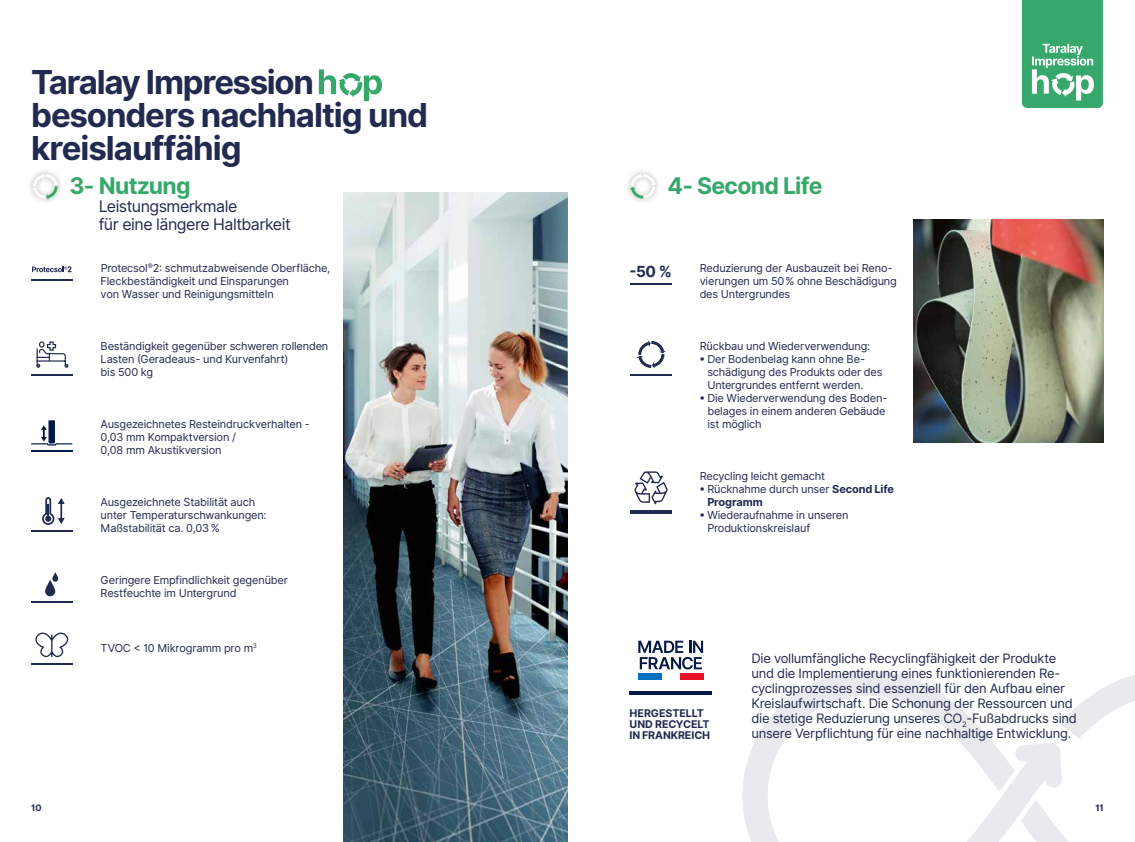
<style>
.page{position:relative;width:1135px;height:842px;background:#fff}
.page>*{position:absolute;margin:0;border:0;box-sizing:border-box;transform-origin:0 0}
.t1{font:700 33px/33px "Inter";letter-spacing:-.035em;color:#232a50}
.t2{font:700 23px "Inter";letter-spacing:-.03em;color:#37a86b}
.t3{font:16px/18px "Inter";letter-spacing:-.03em;color:#232a50}
.t4{font:700 15.3px "Inter";color:#232a50}
.t5{font:13px/15px "Inter";letter-spacing:-.02em;color:#232a50}
.t6{font:11px/13px "Inter";letter-spacing:-.015em;color:#232a50}
.t7{font:700 10.6px/10.6px "Inter";letter-spacing:-.01em;color:#232a50}
.t8{font:700 9px "Inter";color:#232a50}
.s1{font-weight:700}
</style>
<div class="page">
<svg style="left:319px;top:69px;width:63px;height:32px"></svg>
<hr style="left:31px;top:530px;width:42px;height:2px;background:#232a50">
<svg style="left:42px;top:497px;width:23px;height:28px"></svg>
<hr style="left:31px;top:374px;width:42px;height:2px;background:#232a50">
<svg style="left:36px;top:341px;width:32px;height:27px"></svg>
<svg style="left:52px;top:572px;width:6px;height:10px"></svg>
<svg style="left:45px;top:580px;width:10px;height:16px"></svg>
<hr style="left:31px;top:601px;width:41px;height:2px;background:#232a50">
<hr style="left:31px;top:279px;width:41px;height:2px;background:#232a50">
<svg style="left:32px;top:266px;width:39px;height:6px"></svg>
<hr style="left:630px;top:283px;width:42px;height:2px;background:#232a50">
<svg style="left:634px;top:471px;width:33px;height:33px"></svg>
<hr style="left:630px;top:510px;width:41px;height:3px;background:#232a50">
<img style="left:343px;top:192px;width:224px;height:650px">
<img style="left:913px;top:219px;width:190px;height:223px">
<svg style="left:742px;top:671px;width:229px;height:171px"></svg>
<svg style="left:971px;top:675px;width:164px;height:167px"></svg>
<div style="left:27px;top:168px;width:37px;height:37px;background:#000;opacity:.35"></div>
<svg style="left:31px;top:172px;width:28px;height:28px"></svg>
<svg style="left:629px;top:172px;width:28px;height:28px"></svg>
<svg style="left:637px;top:340px;width:29px;height:29px"></svg>
<svg style="left:1022px;top:0;width:80px;height:108px"></svg>
<svg style="left:35px;top:632px;width:33px;height:25px"></svg>
<hr style="left:31px;top:663px;width:41px;height:2px;background:#232a50">
<hr style="left:630px;top:374px;width:41px;height:1px;background:#232a50">
<svg style="left:629px;top:691px;width:82px;height:3px"></svg>
<svg style="left:638px;top:641px;width:65px;height:28px"></svg>
<div style="left:638px;top:673px;width:23px;height:6px;background:#0071c0"></div>
<div style="left:680px;top:673px;width:23px;height:6px;background:#e51227"></div>
<hr style="left:31px;top:450px;width:41px;height:2px;background:#061848">
<svg style="left:31px;top:420px;width:41px;height:25px"></svg>
<h1 class="t1" style="left:31px;top:66px;width:398px">Taralay Impression besonders nachhaltig und kreislauffähig</h1>
<h2 class="t2" style="left:69px;top:169px;width:123px">3- Nutzung</h2>
<h3 class="t3" style="left:99px;top:197px;width:194px">Leistungsmerkmale<br>für eine längere Haltbarkeit</h3>
<p class="t6" style="left:101px;top:261px;width:231px">Protecsol<sup>®</sup>2: schmutzabweisende Oberfläche,<br>Fleckbeständigkeit und Einsparungen<br>von Wasser und Reinigungsmitteln</p>
<p class="t6" style="left:101px;top:339px;width:229px">Beständigkeit gegenüber schweren rollenden<br>Lasten (Geradeaus- und Kurvenfahrt)<br>bis 500 kg</p>
<p class="t6" style="left:101px;top:417px;width:211px">Ausgezeichnetes Resteindruckverhalten -<br>0,03 mm Kompaktversion /<br>0,08 mm Akustikversion</p>
<p class="t6" style="left:101px;top:495px;width:167px">Ausgezeichnete Stabilität auch unter Temperaturschwankungen:<br>Maßstabilität ca. 0,03 %</p>
<p class="t6" style="left:101px;top:573px;width:189px">Geringere Empfindlichkeit gegenüber<br>Restfeuchte im Untergrund</p>
<p class="t6" style="left:101px;top:641px;width:158px">TVOC &lt; 10 Mikrogramm pro m<sup>3</sup></p>
<h2 class="t2" style="left:667px;top:169px;width:157px">4- Second Life</h2>
<h3 class="t4" style="left:629px;top:260px;width:44px">-50 %</h3>
<p class="t6" style="left:699px;top:261px;width:199px">Reduzierung der Ausbauzeit bei Reno&shy;vierungen um 50% ohne Beschädigung des Untergrundes</p>
<p class="t6" style="left:699px;top:339px;width:172px">Rückbau und Wiederverwendung:</p>
<p class="t6" style="left:707px;top:352px;width:177px;text-indent:-8px">• Der Bodenbelag kann ohne Be&shy;schädigung des Produkts oder des<br>Untergrundes entfernt werden.</p>
<p class="t6" style="left:707px;top:391px;width:181px;text-indent:-8px">• Die Wiederverwendung des Boden&shy;belages in einem anderen Gebäude ist möglich</p>
<p class="t6" style="left:699px;top:469px;width:127px">Recycling leicht gemacht</p>
<p class="t6" style="left:707px;top:482px;width:188px;text-indent:-8px">• Rücknahme durch unser <span class="s1">Second Life<br>Programm</span></p>
<p class="t6" style="left:707px;top:508px;width:143px;text-indent:-8px">• Wiederaufnahme in unseren<br>Produktionskreislauf</p>
<p class="t7" style="left:629px;top:708px;width:82px">HERGESTELLT<br>UND RECYCELT<br>IN FRANKREICH</p>
<p class="t5" style="left:751px;top:651px;width:327px">Die vollumfängliche Recyclingfähigkeit der Produkte und die Implementierung eines funktionierenden Re&shy;cyclingprozesses sind essenziell für den Aufbau einer Kreislaufwirtschaft. Die Schonung der Ressourcen und die stetige Reduzierung unseres CO<sub>2</sub>-Fußabdrucks sind unsere Verpflichtung für eine nachhaltige Entwicklung.</p>
<p class="t8" style="left:31px;top:801px;width:12px">10</p>
<p class="t8" style="left:1095px;top:801px;width:10px">11</p>
</div>
